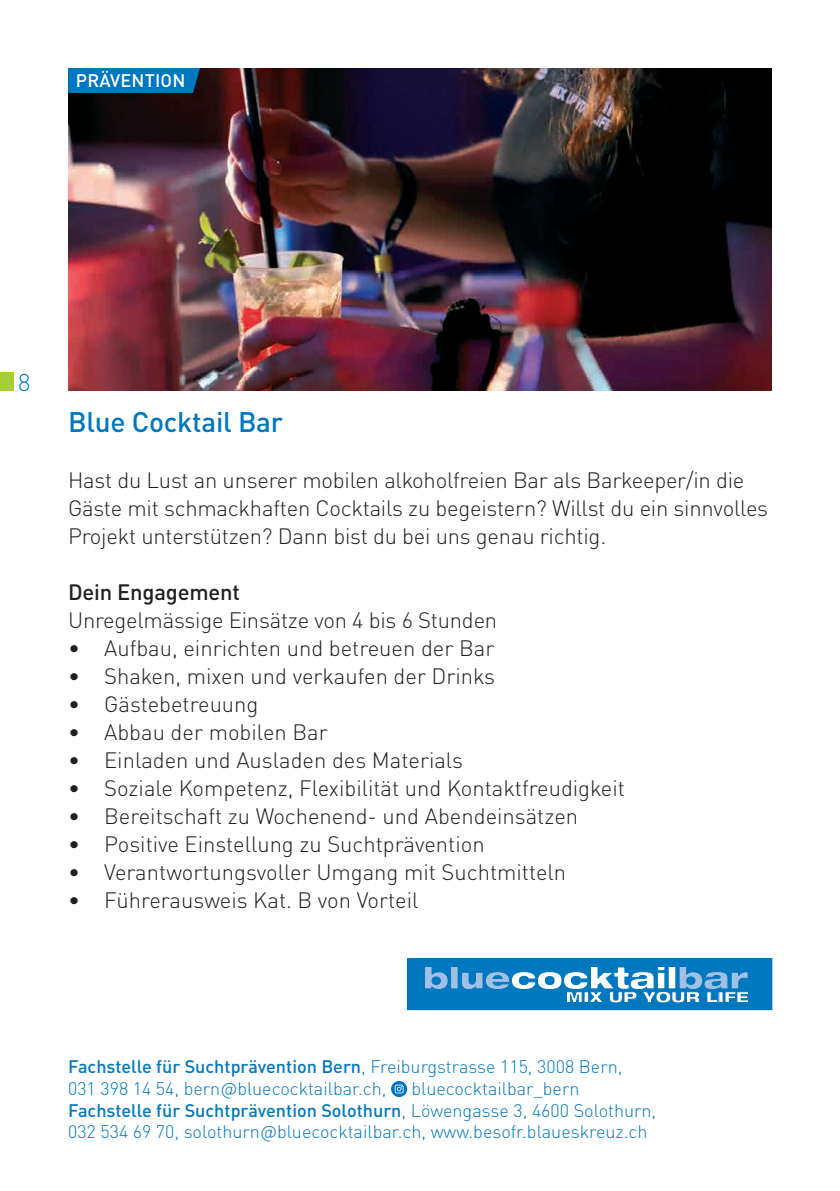
<style>
.page{position:relative;width:840px;height:1191px;background:#fff}
.page>*{position:absolute;margin:0;border:0;box-sizing:border-box;transform-origin:0 0}
.t1{font:500 28px "DIN Pro";letter-spacing:-.01em;color:#0078c0}
.t2{font:300 24px "DIN Pro";color:#0078c0}
.t3{font:300 22px/28px "DIN Pro";color:#231f20}
.t4{font:500 22px "DIN Pro";letter-spacing:-.01em;color:#231f20}
.t5{font:300 18px/21.6px "DIN Pro";color:#0078c0}
.t6{font:500 18px "DIN Pro";letter-spacing:.01em;color:#fff}
.s1{font-weight:500}
</style>
<div class="page">
<div style="left:0;top:372px;width:14px;height:19px;background:#a6ce39"></div>
<img style="left:68px;top:68px;width:703px;height:323px">
<div style="left:407px;top:958px;width:364px;height:51px;background:#0078c0"></div>
<svg style="left:425px;top:967px;width:23px;height:22px"></svg>
<div style="left:450px;top:966px;width:8px;height:22px;background:#a1c0e4"></div>
<div style="left:450px;top:966px;width:8px;height:23px;border:1px solid #0078c0"></div>
<svg style="left:462px;top:967px;width:286px;height:36px"></svg>
<svg style="left:391px;top:1081px;width:16px;height:16px"></svg>
<svg style="left:394px;top:1084px;width:9px;height:9px"></svg>
<svg style="left:68px;top:68px;width:132px;height:25px;background:#0074ba"></svg>
<p class="t6" style="left:76px;top:66px;width:111px">PRÄVENTION</p>
<p class="t2" style="left:18px;top:363px;width:14px">8</p>
<p class="t1" style="left:68px;top:399px;width:216px">Blue Cocktail Bar</p>
<p class="t3" style="left:68px;top:464px;width:701px">Hast du Lust an unserer mobilen alkoholfreien Bar als Barkeeper/in die<br>Gäste mit schmackhaften Cocktails zu begeistern? Willst du ein sinnvolles<br>Projekt unterstützen? Dann bist du bei uns genau richtig.</p>
<p class="t4" style="left:68px;top:574px;width:173px">Dein Engagement</p>
<p class="t3" style="left:68px;top:604px;width:430px">Unregelmässige Einsätze von 4 bis 6 Stunden</p>
<p class="t3" style="left:68px;top:632px;width:427px">• Aufbau, einrichten und betreuen der Bar</p>
<p class="t3" style="left:68px;top:660px;width:428px">• Shaken, mixen und verkaufen der Drinks</p>
<p class="t3" style="left:68px;top:688px;width:192px">• Gästebetreuung</p>
<p class="t3" style="left:68px;top:716px;width:261px">• Abbau der mobilen Bar</p>
<p class="t3" style="left:68px;top:744px;width:396px">• Einladen und Ausladen des Materials</p>
<p class="t3" style="left:68px;top:772px;width:558px">• Soziale Kompetenz, Flexibilität und Kontaktfreudigkeit</p>
<p class="t3" style="left:68px;top:800px;width:511px">• Bereitschaft zu Wochenend- und Abendeinsätzen</p>
<p class="t3" style="left:68px;top:828px;width:418px">• Positive Einstellung zu Suchtprävention</p>
<p class="t3" style="left:68px;top:856px;width:499px">• Verantwortungsvoller Umgang mit Suchtmitteln</p>
<p class="t3" style="left:68px;top:884px;width:352px">• Führerausweis Kat. B von Vorteil</p>
<p class="t5" style="left:68px;top:1054px;width:555px"><span class="s1">Fachstelle für Suchtprävention Bern</span>, Freiburgstrasse 115, 3008 Bern,<br>031 398 14 54, bern@bluecocktailbar.ch,</p>
<p class="t5" style="left:68px;top:1076px;width:589px;text-indent:343px">bluecocktailbar_bern<br><span class="s1">Fachstelle für Suchtprävention Solothurn</span>, Löwengasse 3, 4600 Solothurn,<br>032 534 69 70, solothurn@bluecocktailbar.ch, www.besofr.blaueskreuz.ch</p>
</div>
